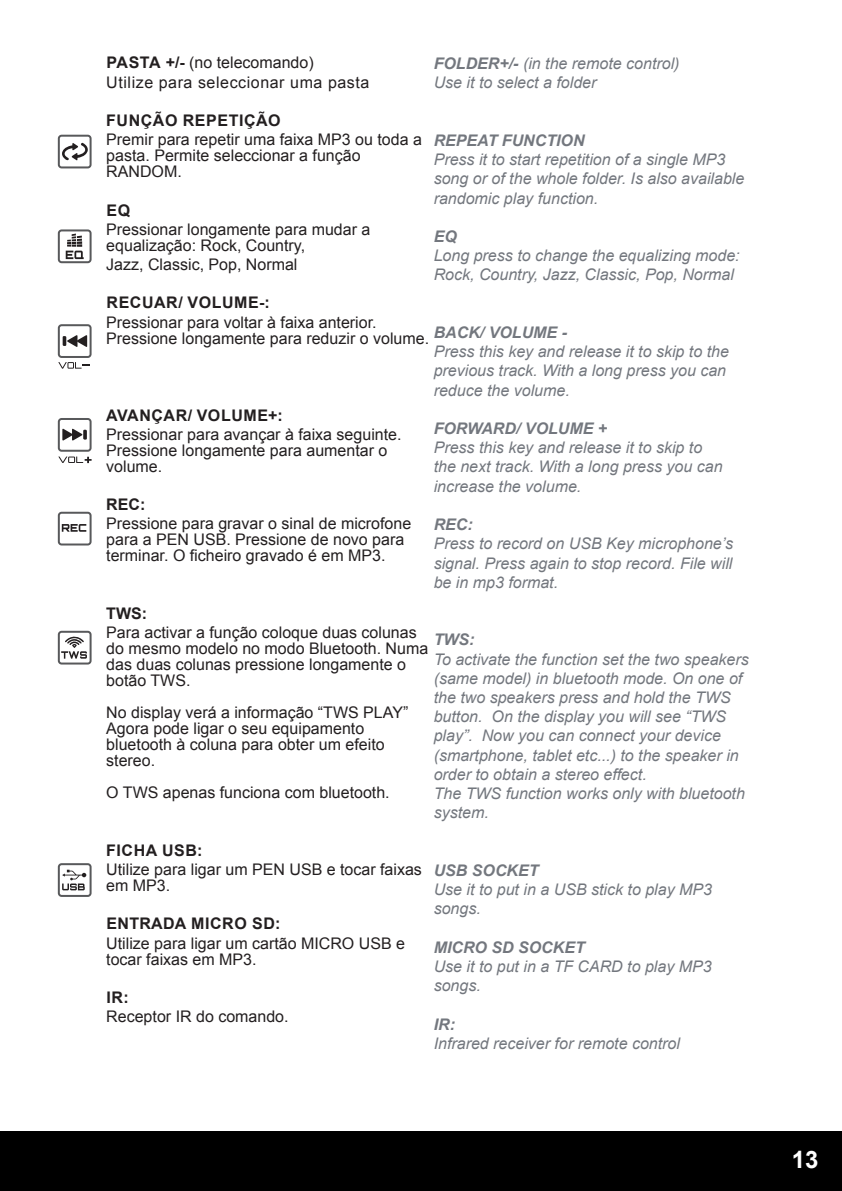
<style>
.page{position:relative;width:842px;height:1191px;background:#fff}
.page>*{position:absolute;margin:0;border:0;box-sizing:border-box;transform-origin:0 0}
.t1{font:700 24px "Arial";color:#fff}
.t2{font:italic 16px/19.2px "Arial";color:#73777e}
.t3{font:16px/16px "Arial";color:#231f20}
.t4{font:700 16px "Arial";letter-spacing:.035em;color:#231f20}
.t5{font:italic 700 16px "Arial";color:#73777e}
.t6{font:16px/19.2px "Arial";letter-spacing:.035em;color:#231f20}
.s1{font-weight:700}
</style>
<div class="page">
<div style="left:0;top:1131px;width:842px;height:60px;background:#000"></div>
<svg style="left:63px;top:335px;width:24px;height:12px"></svg>
<svg style="left:62px;top:429px;width:25px;height:12px"></svg>
<div style="left:58px;top:135px;width:34px;height:33px;border:2px solid #58595b;border-radius:3px"></div>
<div style="left:58px;top:324px;width:34px;height:34px;border:2px solid #58595b;border-radius:3px"></div>
<div style="left:58px;top:418px;width:34px;height:34px;border:2px solid #58595b;border-radius:3px"></div>
<div style="left:58px;top:863px;width:34px;height:34px;border:2px solid #58595b;border-radius:3px"></div>
<svg style="left:62px;top:143px;width:26px;height:17px"></svg>
<svg style="left:66px;top:233px;width:18px;height:26px"></svg>
<div style="left:58px;top:229px;width:34px;height:34px;border:2px solid #58595b;border-radius:3px"></div>
<svg style="left:58px;top:362px;width:32px;height:7px"></svg>
<svg style="left:58px;top:456px;width:34px;height:7px"></svg>
<div style="left:58px;top:512px;width:34px;height:33px;border:2px solid #58595b;border-radius:3px"></div>
<svg style="left:62px;top:524px;width:24px;height:8px"></svg>
<div style="left:58px;top:631px;width:34px;height:33px;border:2px solid #58595b;border-radius:3px"></div>
<svg style="left:61px;top:636px;width:26px;height:22px"></svg>
<svg style="left:62px;top:869px;width:24px;height:21px"></svg>
<p class="t6" style="left:106px;top:55px;width:265px"><span class="s1">PASTA +/-</span> (no telecomando)<br>Utilize para seleccionar uma pasta</p>
<p class="t4" style="left:106px;top:114px;width:176px">FUNÇÃO REPETIÇÃO</p>
<p class="t3" style="left:106px;top:133px;width:317px">Premir para repetir uma faixa MP3 ou toda a pasta. Permite seleccionar a função<br>RANDOM.</p>
<p class="t4" style="left:107px;top:204px;width:25px">EQ</p>
<p class="t3" style="left:106px;top:223px;width:266px">Pressionar longamente para mudar a equalização: Rock, Country,</p>
<p class="t3" style="left:106px;top:258px;width:193px">Jazz, Classic, Pop, Normal</p>
<p class="t4" style="left:107px;top:297px;width:165px">RECUAR/ VOLUME-:</p>
<p class="t3" style="left:106px;top:315px;width:324px">Pressionar para voltar à faixa anterior.<br>Pressione longamente para reduzir o volume.</p>
<p class="t2" style="left:434px;top:55px;width:247px"><span class="s1">FOLDER+/-</span> (in the remote control)<br>Use it to select a folder</p>
<p class="t5" style="left:434px;top:134px;width:152px">REPEAT FUNCTION</p>
<p class="t2" style="left:434px;top:151px;width:312px">Press it to start repetition of a single MP3 song or of the whole folder. Is also available randomic play function.</p>
<p class="t5" style="left:434px;top:230px;width:25px">EQ</p>
<p class="t2" style="left:434px;top:247px;width:307px">Long press to change the equalizing mode:<br>Rock, Country, Jazz, Classic, Pop, Normal</p>
<p class="t5" style="left:434px;top:326px;width:135px">BACK/ VOLUME -</p>
<p class="t2" style="left:434px;top:343px;width:297px">Press this key and release it to skip to the previous track. With a long press you can reduce the volume.</p>
<p class="t5" style="left:434px;top:422px;width:175px">FORWARD/ VOLUME +</p>
<p class="t2" style="left:434px;top:439px;width:290px">Press this key and release it to skip to the next track. With a long press you can increase the volume.</p>
<p class="t5" style="left:434px;top:518px;width:41px">REC:</p>
<p class="t2" style="left:434px;top:535px;width:301px;text-align:justify">Press to record on USB Key microphone’s signal. Press again to stop record. File will be in mp3 format.</p>
<p class="t4" style="left:106px;top:409px;width:178px">AVANÇAR/ VOLUME+:</p>
<p class="t3" style="left:106px;top:427px;width:297px">Pressionar para avançar à faixa seguinte.<br>Pressione longamente para aumentar o volume.</p>
<p class="t4" style="left:106px;top:498px;width:41px">REC:</p>
<p class="t3" style="left:106px;top:517px;width:307px">Pressione para gravar o sinal de microfone para a PEN USB. Pressione de novo para terminar. O ficheiro gravado é em MP3.</p>
<p class="t4" style="left:106px;top:607px;width:42px">TWS:</p>
<p class="t3" style="left:106px;top:626px;width:323px">Para activar a função coloque duas colunas do mesmo modelo no modo Bluetooth. Numa das duas colunas pressione longamente o botão TWS.</p>
<p class="t3" style="left:106px;top:706px;width:303px">No display verá a informação “TWS PLAY”<br>Agora pode ligar o seu equipamento bluetooth à coluna para obter um efeito stereo.</p>
<p class="t3" style="left:106px;top:786px;width:285px">O TWS apenas funciona com bluetooth.</p>
<p class="t5" style="left:434px;top:633px;width:42px">TWS:</p>
<p class="t2" style="left:434px;top:651px;width:317px">To activate the function set the two speakers (same model) in bluetooth mode. On one of the two speakers press and hold the TWS button. On the display you will see “TWS play”. Now you can connect your device (smartphone, tablet etc...) to the speaker in order to obtain a stereo effect.<br>The TWS function works only with bluetooth system.</p>
<p class="t4" style="left:106px;top:844px;width:98px">FICHA USB:</p>
<p class="t3" style="left:106px;top:863px;width:317px">Utilize para ligar um PEN USB e tocar faixas em MP3.</p>
<p class="t4" style="left:107px;top:917px;width:175px">ENTRADA MICRO SD:</p>
<p class="t3" style="left:106px;top:936px;width:300px">Utilize para ligar um cartão MICRO USB e tocar faixas em MP3.</p>
<p class="t4" style="left:107px;top:991px;width:24px">IR:</p>
<p class="t3" style="left:106px;top:1010px;width:184px">Receptor IR do comando.</p>
<p class="t5" style="left:434px;top:864px;width:106px">USB SOCKET</p>
<p class="t2" style="left:434px;top:881px;width:280px">Use it to put in a USB stick to play MP3 songs.</p>
<p class="t5" style="left:434px;top:941px;width:153px">MICRO SD SOCKET</p>
<p class="t2" style="left:434px;top:958px;width:280px">Use it to put in a TF CARD to play MP3 songs.</p>
<p class="t5" style="left:434px;top:1017px;width:23px">IR:</p>
<p class="t2" style="left:434px;top:1035px;width:248px">Infrared receiver for remote control</p>
<h1 class="t1" style="left:792px;top:1150px;width:28px">13</h1>
</div>
